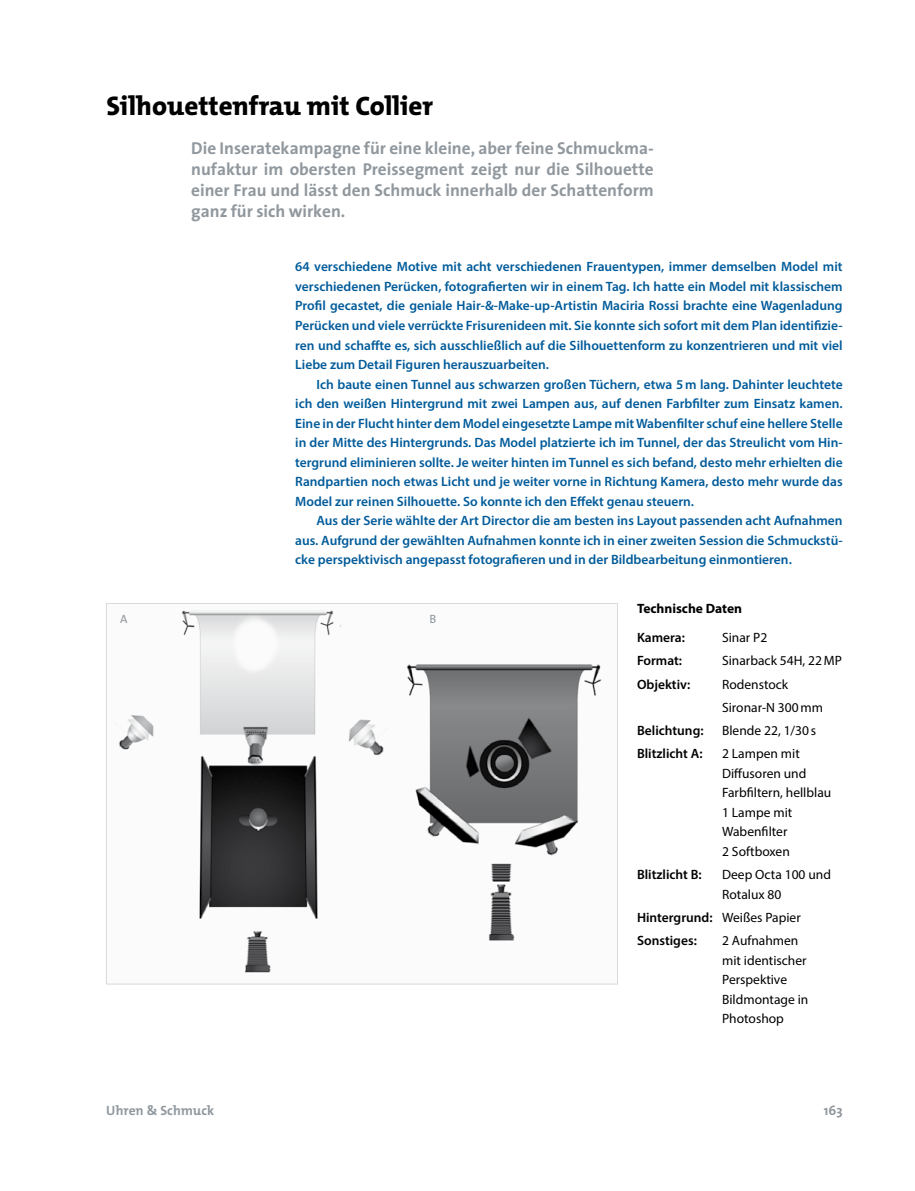
<style>
.page{position:relative;width:915px;height:1191px;background:#fff}
.page>*{position:absolute;margin:0;border:0;box-sizing:border-box;transform-origin:0 0}
.Titel_2{font:800 27px "The Mix Os F";color:#000}
.Lead-Text{font:700 17.25px/21px "The Sans";color:#90989e;text-align:justify}
.Anmerkungen_Folge{font:600 13.5px/19.5px "Myriad Pro";color:#005b9a;text-align:justify}
.Anmerkungen{font:600 13.5px/19.5px "Myriad Pro";color:#005b9a;text-align:justify}
.Technische_Daten{font:13.5px/19.5px "Myriad Pro";color:#000}
.Technische_Daten-2{font:600 13.5px "Myriad Pro";color:#000}
.Fliegender_Kolumnent{font:700 13.5px "The Mix Os F";color:#90989e}
.Technische_Daten-3{font:700 13.5px "Myriad Pro";color:#000}
.Bildlegenden_rechtsb{font:12px "The Mix Os F";color:#90989e}
.s1{font-weight:400}
</style>
<div class="page">
<img style="left:119px;top:610px;width:483px;height:363px">
<p class="Titel_2" style="left:106px;top:89px;width:328px">Silhouettenfrau mit Collier</p>
<p class="Lead-Text" style="left:191px;top:138px;width:464px">Die Inseratekampagne für eine kleine, aber feine Schmuckma&shy;nufaktur im obersten Preissegment zeigt nur die Silhouette einer Frau und lässt den Schmuck innerhalb der Schattenform ganz für sich wirken.</p>
<p class="Anmerkungen" style="left:295px;top:257px;width:548px">64 verschiedene Motive mit acht verschiedenen Frauentypen, immer demselben Model mit verschiedenen Perücken, fotografierten wir in einem Tag. Ich hatte ein Model mit klassischem Profil gecastet, die geniale Hair-&amp;-Make-up-Artistin Maciria Rossi brachte eine Wagenladung Perücken und viele verrückte Frisurenideen mit. Sie konnte sich sofort mit dem Plan identifizie&shy;ren und schaffte es, sich ausschließlich auf die Silhouettenform zu konzentrieren und mit viel Liebe zum Detail Figuren herauszuarbeiten.</p>
<p class="Anmerkungen_Folge" style="left:295px;top:374px;width:548px;text-indent:21px">Ich baute einen Tunnel aus schwarzen großen Tüchern, etwa 5m lang. Dahinter leuchtete ich den weißen Hintergrund mit zwei Lampen aus, auf denen Farbfilter zum Einsatz kamen.<br>Eine in der Flucht hinter dem Model eingesetzte Lampe mit Wabenfilter schuf eine hellere Stelle in der Mitte des Hintergrunds. Das Model platzierte ich im Tunnel, der das Streulicht vom Hin&shy;tergrund eliminieren sollte. Je weiter hinten im Tunnel es sich befand, desto mehr erhielten die Randpartien noch etwas Licht und je weiter vorne in Richtung Kamera, desto mehr wurde das Model zur reinen Silhouette. So konnte ich den Effekt genau steuern.</p>
<p class="Anmerkungen_Folge" style="left:295px;top:510px;width:548px;text-indent:21px">Aus der Serie wählte der Art Director die am besten ins Layout passenden acht Aufnahmen aus. Aufgrund der gewählten Aufnahmen konnte ich in einer zweiten Session die Schmuckstü&shy;cke perspektivisch angepasst fotografieren und in der Bildbearbeitung einmontieren.</p>
<p class="Technische_Daten-3" style="left:636px;top:600px;width:107px">Technische Daten</p>
<p class="Technische_Daten-2" style="left:636px;top:629px;width:49px">Kamera:</p>
<p class="Technische_Daten" style="left:722px;top:627px;width:47px">Sinar P2</p>
<p class="Technische_Daten-2" style="left:636px;top:652px;width:47px">Format:</p>
<p class="Technische_Daten" style="left:722px;top:651px;width:121px">Sinarback 54H, 22MP</p>
<p class="Technische_Daten-2" style="left:636px;top:675px;width:55px">Objektiv:</p>
<p class="Technische_Daten" style="left:722px;top:674px;width:68px">Rodenstock</p>
<p class="Technische_Daten" style="left:722px;top:697px;width:102px">Sironar-N 300mm</p>
<p class="Technische_Daten-2" style="left:636px;top:722px;width:68px">Belichtung:</p>
<p class="Technische_Daten" style="left:721px;top:720px;width:95px">Blende 22, 1/30s</p>
<p class="Technische_Daten-2" style="left:636px;top:745px;width:67px">Blitzlicht A:</p>
<p class="Technische_Daten" style="left:721px;top:744px;width:111px">2 Lampen mit<br>Diffusoren und<br>Farbfiltern, hellblau<br>1 Lampe mit<br>Wabenfilter<br>2 Softboxen</p>
<p class="Technische_Daten-2" style="left:636px;top:866px;width:66px">Blitzlicht B:</p>
<p class="Technische_Daten" style="left:721px;top:864px;width:110px">Deep Octa 100 und<br>Rotalux 80</p>
<p class="Technische_Daten-2" style="left:636px;top:908px;width:165px">Hintergrund: <span class="s1">Weißes Papier</span></p>
<p class="Technische_Daten-2" style="left:636px;top:932px;width:61px">Sonstiges:</p>
<p class="Technische_Daten" style="left:722px;top:930px;width:88px">2 Aufnahmen mit identischer<br>Perspektive<br>Bildmontage in<br>Photoshop</p>
<p class="Bildlegenden_rechtsb" style="left:120px;top:611px;width:9px">A</p>
<p class="Bildlegenden_rechtsb" style="left:429px;top:611px;width:8px">B</p>
<p class="Fliegender_Kolumnent" style="left:106px;top:1101px;width:109px">Uhren &amp; Schmuck</p>
<p class="Fliegender_Kolumnent" style="left:823px;top:1101px;width:20px">163</p>
</div>
